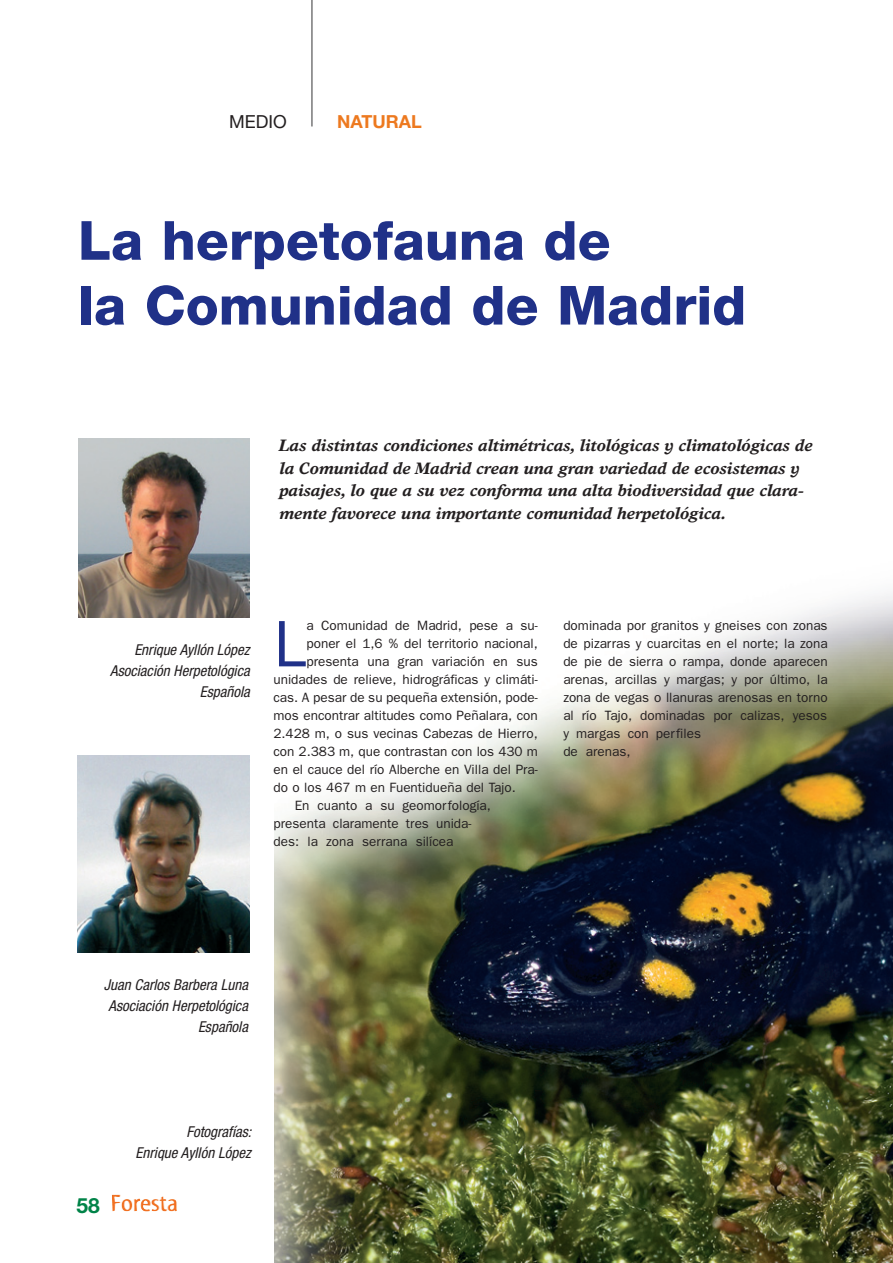
<style>
.page{position:relative;width:893px;height:1263px;background:#fff}
.page>*{position:absolute;margin:0;border:0;box-sizing:border-box;transform-origin:0 0}
.t1{font:66px "Franklin Gothic";color:#203188}
.t2{font:800 54px/64.8px "Helvetica Neue";color:#203188}
.t3{font:700 21px "Helvetica Neue";color:#008348}
.t4{font:700 18px "Helvetica Neue";color:#ed791f}
.t5{font:18px "Helvetica Neue";color:#231f20}
.t6{font:italic 700 16.5px/22.5px "Times Europa";color:#231f20}
.t7{font:italic condensed 15px/21px "Helvetica Neue";color:#231f20;text-align:right}
.t8{font:13.5px/18px "Franklin Gothic";color:#231f20}
</style>
<div class="page">
<img style="left:112px;top:1195px;width:65px;height:17px">
<hr style="left:311px;top:0;width:1px;height:126px;background:#3e3e3f">
<img style="left:275px;top:593px;width:618px;height:670px">
<img style="left:78px;top:755px;width:172px;height:197px">
<img style="left:78px;top:438px;width:172px;height:180px">
<p class="t5" style="left:229px;top:111px;width:59px">MEDIO</p>
<p class="t4" style="left:337px;top:110px;width:86px">NATURAL</p>
<p class="t2" style="left:78px;top:208px;width:670px">La herpetofauna de<br>la Comunidad de Madrid</p>
<p class="t6" style="left:279px;top:434px;width:535px">Las distintas condiciones altimétricas, litológicas y climatológicas de la Comunidad de Madrid crean una gran variedad de ecosistemas y paisajes, lo que a su vez conforma una alta biodiversidad que clara&shy;mente favorece una importante comunidad herpetológica.</p>
<p class="t7" style="left:110px;top:639px;width:141px">Enrique Ayllón López<br>Asociación Herpetológica<br>Española</p>
<p class="t1" style="left:273px;top:606px;width:34px">L</p>
<p class="t8" style="left:306px;top:616px;width:233px">a Comunidad de Madrid, pese a su-</p>
<p class="t8" style="left:306px;top:634px;width:233px">poner el 1,6 % del territorio nacional,</p>
<p class="t8" style="left:306px;top:652px;width:233px">presenta una gran variación en sus</p>
<p class="t8" style="left:273px;top:670px;width:266px">unidades de relieve, hidrográficas y climáti-</p>
<p class="t8" style="left:273px;top:688px;width:266px">cas. A pesar de su pequeña extensión, pode-</p>
<p class="t8" style="left:273px;top:706px;width:266px">mos encontrar altitudes como Peñalara, con</p>
<p class="t8" style="left:273px;top:724px;width:266px">2.428 m, o sus vecinas Cabezas de Hierro,</p>
<p class="t8" style="left:273px;top:742px;width:266px">con 2.383 m, que contrastan con los 430 m</p>
<p class="t8" style="left:273px;top:760px;width:266px">en el cauce del río Alberche en Villa del Pra-</p>
<p class="t8" style="left:273px;top:778px;width:244px">do o los 467 m en Fuentidueña del Tajo.</p>
<p class="t8" style="left:295px;top:796px;width:198px">En cuanto a su geomorfología,</p>
<p class="t8" style="left:273px;top:814px;width:199px">presenta claramente tres unida-</p>
<p class="t8" style="left:273px;top:832px;width:182px">des: la zona serrana silícea</p>
<p class="t8" style="left:563px;top:616px;width:266px">dominada por granitos y gneises con zonas de pizarras y cuarcitas en el norte; la zona de pie de sierra o rampa, donde aparecen arenas, arcillas y margas; y por último, la zona de vegas o llanuras arenosas en torno al río Tajo, dominadas por calizas, yesos y margas con perfiles<br>de arenas,</p>
<p class="t7" style="left:104px;top:974px;width:146px">Juan Carlos Barbera Luna<br>Asociación Herpetológica<br>Española</p>
<p class="t3" style="left:76px;top:1192px;width:25px">58</p>
<p class="t7" style="left:136px;top:1121px;width:117px">Fotografías:<br>Enrique Ayllón López</p>
</div>
